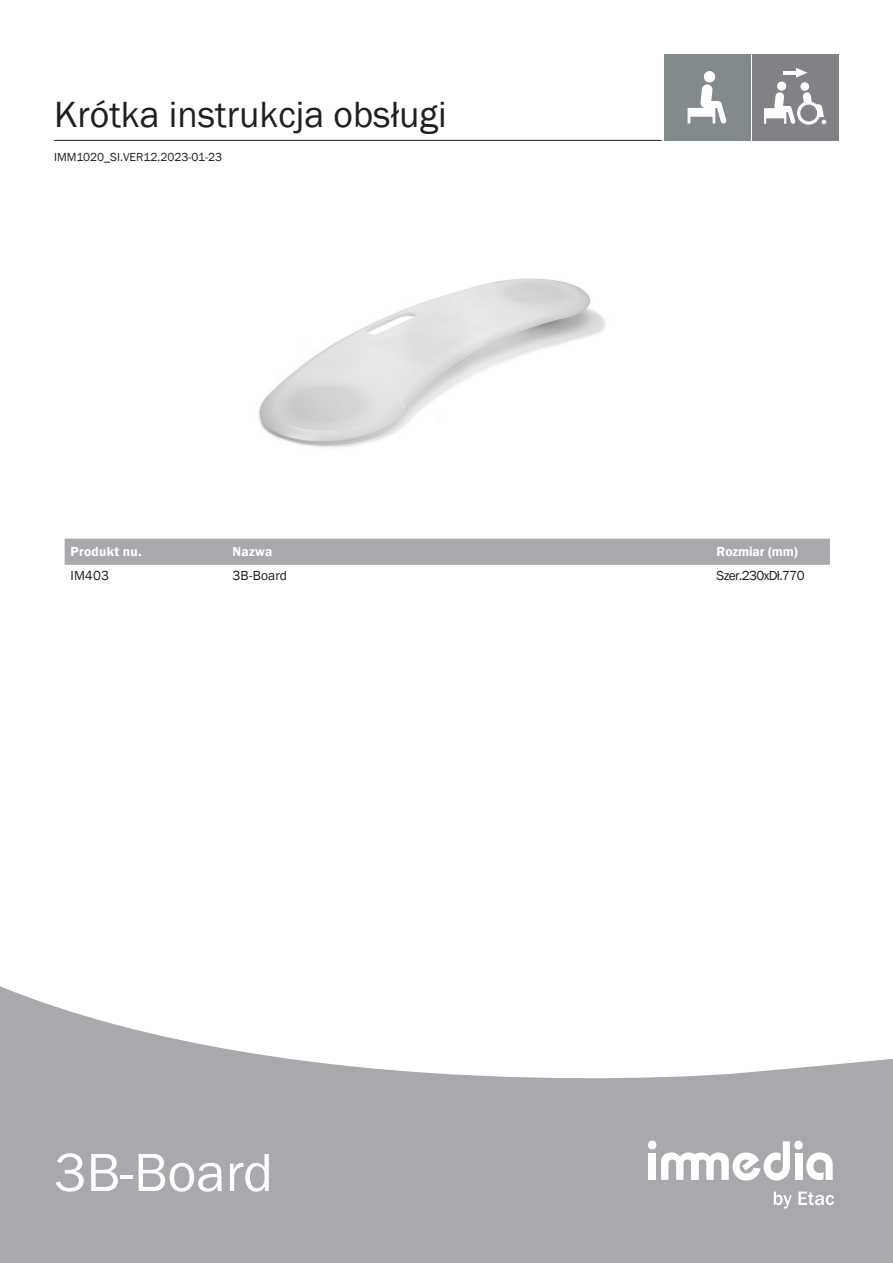
<style>
.page{position:relative;width:893px;height:1263px;background:#fff}
.page>*{position:absolute;margin:0;border:0;box-sizing:border-box;transform-origin:0 0}
.t1{font:55.5px "Franklin Gothic";color:#fff}
.t2{font:37.5px "Franklin Gothic";color:#231f20}
.t3{font:13.5px "Franklin Gothic";letter-spacing:-.045em;color:#231f20}
.t4{font:600 13.5px "Franklin Gothic";letter-spacing:.02em;color:#fff}
.t5{font:600 13.5px "Franklin Gothic";letter-spacing:-.01em;color:#fff}
.t6{font:12px "Franklin Gothic";color:#231f20}
</style>
<div class="page">
<svg style="left:0;top:986px;width:893px;height:277px;fill:#a8a9ad"></svg>
<div style="left:752px;top:54px;width:87px;height:86px;background:#808285"></div>
<svg style="left:764px;top:68px;width:62px;height:57px"></svg>
<div style="left:664px;top:54px;width:86px;height:87px;background:#838a8c"></div>
<svg style="left:688px;top:71px;width:39px;height:53px"></svg>
<img style="left:259px;top:278px;width:347px;height:169px">
<div style="left:65px;top:539px;width:765px;height:26px;background:#a8a9ad"></div>
<div style="left:794px;top:1141px;width:9px;height:8px;background:#fff;border-radius:50%"></div>
<div style="left:648px;top:1140px;width:8px;height:9px;background:#fff;border-radius:50%"></div>
<svg style="left:661px;top:1141px;width:129px;height:39px"></svg>
<div style="left:795px;top:1153px;width:7px;height:27px;background:#fff"></div>
<svg style="left:806px;top:1152px;width:27px;height:28px"></svg>
<div style="left:649px;top:1153px;width:7px;height:27px;background:#fff"></div>
<svg style="left:774px;top:1191px;width:18px;height:17px"></svg>
<svg style="left:798px;top:1191px;width:36px;height:14px"></svg>
<hr style="left:54px;top:140px;width:608px;height:1px;background:#231f20">
<p class="t2" style="left:54px;top:91px;width:394px">Krótka instrukcja obsługi</p>
<p class="t6" style="left:54px;top:150px;width:170px">IMM1020_SI.VER12.2023-01-23</p>
<p class="t4" style="left:71px;top:544px;width:72px">Produkt nu.</p>
<p class="t4" style="left:232px;top:544px;width:42px">Nazwa</p>
<p class="t5" style="left:717px;top:544px;width:83px">Rozmiar (mm)</p>
<p class="t3" style="left:71px;top:567px;width:40px">IM403</p>
<p class="t3" style="left:232px;top:567px;width:56px">3B-Board</p>
<p class="t3" style="left:717px;top:567px;width:89px">Szer.230xDł.770</p>
<p class="t1" style="left:54px;top:1138px;width:221px">3B-Board</p>
</div>
